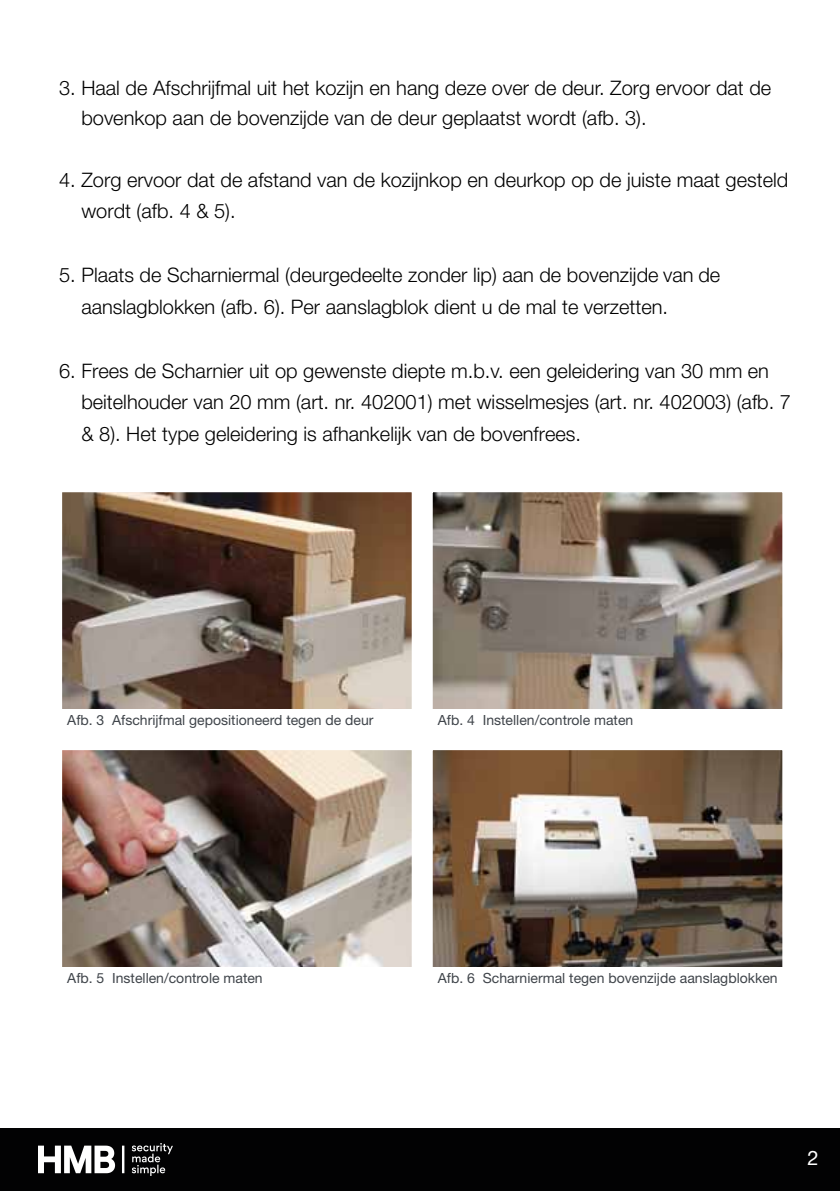
<style>
.page{position:relative;width:840px;height:1191px;background:#fff}
.page>*{position:absolute;margin:0;border:0;box-sizing:border-box;transform-origin:0 0}
.t1{font:300 20px/31.8px "Helvetica Neue LT Std";color:#000}
.t2{font:20px "Helvetica Neue LT Std";color:#fff}
.t3{font:14px "Helvetica Neue LT Std";color:#3f444a}
.t4{font:6.2px "Arial";color:#020203}
.t5{font:6px "Arial";color:#020203}
</style>
<div class="page">
<div style="left:0;top:1128px;width:839px;height:63px;background:#020203"></div>
<img style="left:38px;top:1143px;width:134px;height:32px">
<img style="left:433px;top:493px;width:347px;height:216px">
<div style="left:430px;top:490px;width:353px;height:241px;border:2px solid #fff"></div>
<div style="left:430px;top:709px;width:353px;height:22px;background:#fff"></div>
<img style="left:433px;top:751px;width:347px;height:216px">
<div style="left:430px;top:748px;width:353px;height:241px;border:2px solid #fff"></div>
<div style="left:430px;top:967px;width:353px;height:22px;background:#fff"></div>
<img style="left:63px;top:493px;width:347px;height:216px">
<div style="left:60px;top:490px;width:353px;height:241px;border:2px solid #fff"></div>
<div style="left:60px;top:709px;width:353px;height:22px;background:#fff"></div>
<img style="left:63px;top:751px;width:347px;height:216px">
<div style="left:60px;top:748px;width:353px;height:241px;border:2px solid #fff"></div>
<div style="left:60px;top:967px;width:353px;height:22px;background:#fff"></div>
<p class="t1" style="left:81px;top:72px;width:691px;line-height:30px;text-indent:-22px">3. Haal de Afschrijfmal uit het kozijn en hang deze over de deur. Zorg ervoor dat de bovenkop aan de bovenzijde van de deur geplaatst wordt (afb. 3).</p>
<p class="t1" style="left:81px;top:163px;width:708px;text-indent:-22px">4. Zorg ervoor dat de afstand van de kozijnkop en deurkop op de juiste maat gesteld wordt (afb. 4 &amp; 5).</p>
<p class="t1" style="left:81px;top:258px;width:640px;text-indent:-22px">5. Plaats de Scharniermal (deurgedeelte zonder lip) aan de bovenzijde van de aanslagblokken (afb. 6). Per aanslagblok dient u de mal te verzetten.</p>
<p class="t1" style="left:81px;top:354px;width:710px;text-indent:-22px">6. Frees de Scharnier uit op gewenste diepte m.b.v. een geleidering van 30 mm en beitelhouder van 20 mm (art. nr. 402001) met wisselmesjes (art. nr. 402003) (afb. 7 &amp; 8). Het type geleidering is afhankelijk van de bovenfrees.</p>
<p class="t4" style="left:729px;top:395px;width:6px">B</p>
<p class="t5" style="left:323px;top:436px;width:5px">3</p>
<p class="t5" style="left:508px;top:436px;width:5px">2</p>
<p class="t5" style="left:138px;top:436px;width:5px">4</p>
<p class="t3" style="left:67px;top:711px;width:307px">Afb. 3 Afschrijfmal gepositioneerd tegen de deur</p>
<p class="t3" style="left:437px;top:711px;width:197px">Afb. 4 Instellen/controle maten</p>
<p class="t3" style="left:67px;top:969px;width:197px">Afb. 5 Instellen/controle maten</p>
<p class="t3" style="left:437px;top:969px;width:341px">Afb. 6 Scharniermal tegen bovenzijde aanslagblokken</p>
<p class="t2" style="left:807px;top:1146px;width:13px">2</p>
</div>
